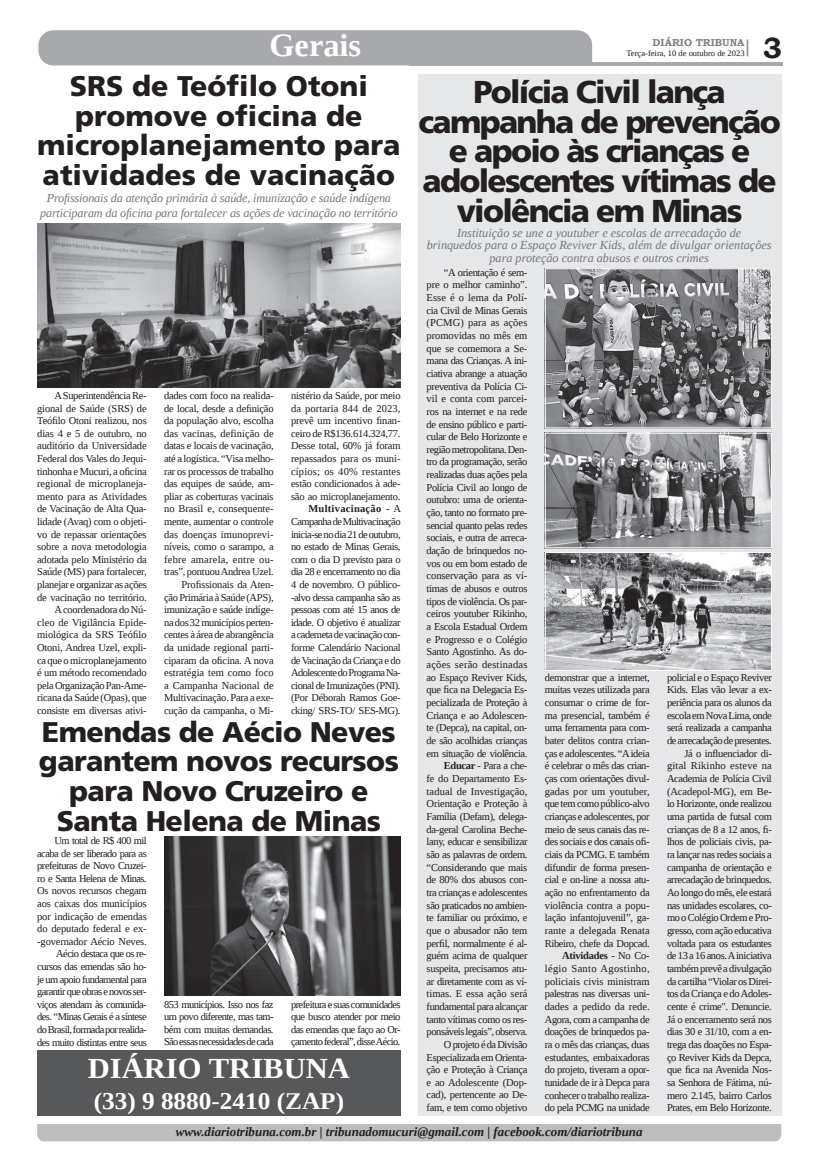
<style>
.page{position:relative;width:821px;height:1166px;background:#fff}
.page>*{position:absolute;margin:0;border:0;box-sizing:border-box;transform-origin:0 0}
.t1{font:700 32.38px "Liberation Serif";color:#fff}
.t2{font:900 31.68px/29.8px "Frutiger LT Std";letter-spacing:-.055em;color:#231f20;text-align:center}
.t3{font:700 29.31px "Bookman Old Style";color:#231f20}
.t4{font:700 29.05px "Liberation Serif";color:#fff;scale:1.05 1}
.t5{font:900 28.44px/29.8px "Frutiger LT Std";color:#231f20;text-align:center}
.t6{font:900 28.44px/29.8px "Frutiger LT Std";letter-spacing:-.02em;color:#231f20;text-align:center}
.t7{font:700 23.97px "Liberation Serif";color:#fff;scale:1.05 1}
.t8{font:italic 700 12.95px "Liberation Serif";color:#231f20}
.t9{font:italic 12.34px/12.8px "Liberation Serif";color:#76787b;text-align:center}
.t10{font:italic 12.25px/14.9px "Liberation Serif";letter-spacing:-.015em;color:#76787b;text-align:center}
.t11{font:10.59px/12.7px "Liberation Serif";letter-spacing:-.035em;color:#231f20;text-align:right}
.t12{font:10.5px/12.6px "Liberation Serif";letter-spacing:-.02em;color:#231f20;text-align:right}
.t13{font:10.5px/12.6px "Liberation Serif";letter-spacing:-.055em;color:#231f20;text-align:right}
.t14{font:700 10.06px "Bookman Old Style";color:#808285}
.t15{font:8.4px "Liberation Serif";color:#231f20}
.s1{font-weight:700}
</style>
<div class="page">
<hr style="left:409px;top:62px;width:374px;height:3px;background:#a8a9ad">
<div style="left:38px;top:30px;width:554px;height:35px;background:#a8a9ad"></div>
<svg style="left:747px;top:39px;width:1px;height:17px"></svg>
<div style="left:37px;top:1124px;width:744px;height:17px;background:#bcbdc0"></div>
<div style="left:418px;top:74px;width:363px;height:1042px;background:#e6e7e9"></div>
<img style="left:37px;top:224px;width:364px;height:163px">
<img style="left:164px;top:837px;width:237px;height:159px">
<img style="left:547px;top:435px;width:223px;height:111px">
<div style="left:545px;top:433px;width:227px;height:115px;border:1px solid #fff"></div>
<img style="left:547px;top:270px;width:223px;height:156px">
<div style="left:545px;top:268px;width:227px;height:160px;border:1px solid #fff"></div>
<img style="left:547px;top:554px;width:223px;height:115px">
<div style="left:545px;top:552px;width:227px;height:119px;border:1px solid #fff"></div>
<div style="left:37px;top:1050px;width:364px;height:66px;background:#57585a"></div>
<h1 class="t1" style="left:269px;top:24px;width:93px">Gerais</h1>
<h3 class="t5" style="left:37px;top:71px;width:365px">SRS de Teófilo Otoni promove oficina de microplanejamento para atividades de vacinação</h3>
<p class="t10" style="left:40px;top:191px;width:359px">Profissionais da atenção primária à saúde, imunização e saúde indígena participaram da oficina para fortalecer as ações de vacinação no território</p>
<p class="t12" style="left:37px;top:389px;width:111px">A Superintendência Re&shy;gional de Saúde (SRS) de<br>Teófilo Otoni realizou, nos dias 4 e 5 de outubro, no auditório da Universidade<br>Federal dos Vales do Jequi&shy;tinhonha e Mucuri, a oficina regional de microplaneja&shy;mento para as Atividades de Vacinação de Alta Qua&shy;lidade (Avaq) com o objeti&shy;vo de repassar orientações sobre a nova metodologia adotada pelo Ministério da<br>Saúde (MS) para fortalecer, planejar e organizar as ações de vacinação no território.<br>A coordenadora do Nú&shy;cleo de Vigilância Epide&shy;miológica da SRS Teófilo<br>Otoni, Andrea Uzel, expli&shy;ca que o microplanejamento é um método recomendado pela Organização Pan-Ame&shy;ricana da Saúde (Opas), que consiste em diversas ativi-</p>
<p class="t12" style="left:164px;top:389px;width:111px">dades com foco na realida&shy;de local, desde a definição da população alvo, escolha das vacinas, definição de datas e locais de vacinação, até a logística. “Visa melho&shy;rar os processos de trabalho das equipes de saúde, am&shy;pliar as coberturas vacinais no Brasil e, consequente&shy;mente, aumentar o controle das doenças imunoprevi&shy;níveis, como o sarampo, a febre amarela, entre ou&shy;tras”, pontuou Andrea Uzel.<br>Profissionais da Aten-<br>ção Primária à Saúde (APS), imunização e saúde indíge&shy;na dos 32 municípios perten&shy;centes à área de abrangência da unidade regional parti&shy;ciparam da oficina. A nova estratégia tem como foco a Campanha Nacional de<br>Multivacinação. Para a exe&shy;cução da campanha, o Mi-</p>
<p class="t12" style="left:291px;top:389px;width:112px">nistério da Saúde, por meio da portaria 844 de 2023, prevê um incentivo finan&shy;ceiro de R$136.614.324,77.<br>Desse total, 60% já foram repassados para os muni&shy;cípios; os 40% restantes estão condicionados à ade&shy;são ao microplanejamento.<br><span class="s1">Multivacinação</span> - A<br>Campanha de Multivacinação inicia-se no dia 21 de outubro, no estado de Minas Gerais, com o dia D previsto para o dia 28 e encerramento no dia<br>4 de novembro. O público--alvo dessa campanha são as pessoas com até 15 anos de idade. O objetivo é atualizar a caderneta de vacinação con&shy;forme Calendário Nacional de Vacinação da Criança e do<br>Adolescente do Programa Na&shy;cional de Imunizações (PNI). (Por Déborah Ramos Goe&shy;cking/ SRS-TO/ SES-MG).</p>
<h3 class="t6" style="left:39px;top:717px;width:361px">Emendas de Aécio Neves garantem novos recursos para Novo Cruzeiro e<br>Santa Helena de Minas</h3>
<p class="t13" style="left:37px;top:834px;width:111px">Um total de R$ 400 mil acaba de ser liberado para as prefeituras de Novo Cruzei&shy;ro e Santa Helena de Minas.<br>Os novos recursos chegam aos caixas dos municípios por indicação de emendas do deputado federal e ex--governador Aécio Neves.<br>Aécio destaca que os re&shy;cursos das emendas são ho&shy;je um apoio fundamental para garantir que obras e novos ser&shy;viços atendam às comunida&shy;des. “Minas Gerais é a síntese do Brasil, formada por realida&shy;des muito distintas entre seus</p>
<p class="t12" style="left:164px;top:998px;width:111px;text-align:justify">853 municípios. Isso nos faz um povo diferente, mas tam&shy;bém com muitas demandas.<br>São essas necessidades de cada</p>
<p class="t12" style="left:291px;top:998px;width:111px;text-align:justify">prefeitura e suas comunidades que busco atender por meio das emendas que faço ao Or&shy;çamento federal”, disse Aécio.</p>
<h3 class="t4" style="left:88px;top:1049px;width:251px">DIÁRIO TRIBUNA</h3>
<h3 class="t7" style="left:94px;top:1084px;width:240px">(33) 9 8880-2410 (ZAP)</h3>
<p class="t14" style="left:653px;top:35px;width:93px">DIÁRIO TRIBUNA</p>
<p class="t15" style="left:626px;top:48px;width:120px">Terça-feira, 10 de outubro de 2023</p>
<h3 class="t3" style="left:763px;top:27px;width:21px">3</h3>
<h2 class="t2" style="left:419px;top:77px;width:364px">Polícia Civil lança campanha de prevenção e apoio às crianças e adolescentes vítimas de violência em Minas</h2>
<p class="t9" style="left:427px;top:226px;width:347px">Instituição se une a youtuber e escolas de arrecadação de<br>brinquedos para o Espaço Reviver Kids, além de divulgar orientações para proteção contra abusos e outros crimes</p>
<p class="t11" style="left:427px;top:266px;width:102px">“A orientação é sem-<br>pre o melhor caminho”.<br>Esse é o lema da Polí&shy;cia Civil de Minas Gerais (PCMG) para as ações promovidas no mês em que se comemora a Se&shy;mana das Crianças. A ini&shy;ciativa abrange a atuação preventiva da Polícia Ci&shy;vil e conta com parcei&shy;ros na internet e na rede de ensino público e parti&shy;cular de Belo Horizonte e região metropolitana. Den&shy;tro da programação, serão realizadas duas ações pela<br>Polícia Civil ao longo de outubro: uma de orienta&shy;ção, tanto no formato pre&shy;sencial quanto pelas redes sociais, e outra de arreca&shy;dação de brinquedos no&shy;vos ou em bom estado de conservação para as ví&shy;timas de abusos e outros tipos de violência. Os par&shy;ceiros youtuber Rikinho, a Escola Estadual Ordem e Progresso e o Colégio<br>Santo Agostinho. As do&shy;ações serão destinadas ao Espaço Reviver Kids, que fica na Delegacia Es&shy;pecializada de Proteção à<br>Criança e ao Adolescen&shy;te (Depca), na capital, on&shy;de são acolhidas crianças em situação de violência.<br><span class="s1">Educar</span> - Para a che-<br>fe do Departamento Es&shy;tadual de Investigação,<br>Orientação e Proteção à<br>Família (Defam), delega&shy;da-geral Carolina Beche&shy;lany, educar e sensibilizar são as palavras de ordem. “Considerando que mais de 80% dos abusos con&shy;tra crianças e adolescentes são praticados no ambien&shy;te familiar ou próximo, e que o abusador não tem perfil, normalmente é al&shy;guém acima de qualquer suspeita, precisamos atu&shy;ar diretamente com as ví&shy;timas. E essa ação será fundamental para alcançar tanto vítimas como os res&shy;ponsáveis legais”, observa.<br>O projeto é da Divisão<br>Especializada em Orienta&shy;ção e Proteção à Criança e ao Adolescente (Dop&shy;cad), pertencente ao De&shy;fam, e tem como objetivo</p>
<p class="t11" style="left:545px;top:671px;width:106px">demonstrar que a internet, muitas vezes utilizada para consumar o crime de for&shy;ma presencial, também é uma ferramenta para com&shy;bater delitos contra crian&shy;ças e adolescentes. “A ideia é celebrar o mês das crian&shy;ças com orientações divul&shy;gadas por um youtuber, que tem como público-alvo crianças e adolescentes, por meio de seus canais das re&shy;des sociais e dos canais ofi&shy;ciais da PCMG. E também difundir de forma presen&shy;cial e on-line a nossa atu&shy;ação no enfrentamento da violência contra a popu&shy;lação infantojuvenil”, ga&shy;rante a delegada Renata<br>Ribeiro, chefe da Dopcad.<br><span class="s1">Atividades</span> - No Co&shy;légio Santo Agostinho, policiais civis ministram palestras nas diversas uni&shy;dades a pedido da rede.<br>Agora, com a campanha de doações de brinquedos pa&shy;ra o mês das crianças, duas estudantes, embaixadoras do projeto, tiveram a opor&shy;tunidade de ir à Depca para conhecer o trabalho realiza&shy;do pela PCMG na unidade</p>
<p class="t11" style="left:667px;top:671px;width:106px">policial e o Espaço Reviver<br>Kids. Elas vão levar a ex&shy;periência para os alunos da escola em Nova Lima, onde será realizada a campanha de arrecadação de presentes.<br>Já o influenciador di&shy;gital Rikinho esteve na<br>Academia de Polícia Civil (Acadepol-MG), em Be&shy;lo Horizonte, onde realizou uma partida de futsal com crianças de 8 a 12 anos, fi&shy;lhos de policiais civis, pa&shy;ra lançar nas redes sociais a campanha de orientação e arrecadação de brinquedos.<br>Ao longo do mês, ele estará nas unidades escolares, co&shy;mo o Colégio Ordem e Pro&shy;gresso, com ação educativa voltada para os estudantes de 13 a 16 anos. A iniciativa também prevê a divulgação da cartilha “Violar os Direi&shy;tos da Criança e do Adoles&shy;cente é crime". Denuncie.<br>Já o encerramento será nos dias 30 e 31/10, com a en&shy;trega das doações no Espa&shy;ço Reviver Kids da Depca, que fica na Avenida Nos&shy;sa Senhora de Fátima, nú&shy;mero 2.145, bairro Carlos<br>Prates, em Belo Horizonte.</p>
<p class="t8" style="left:176px;top:1123px;width:468px">www.diariotribuna.com.br | tribunadomucuri@gmail.com | facebook.com/diariotribuna</p>
</div>
